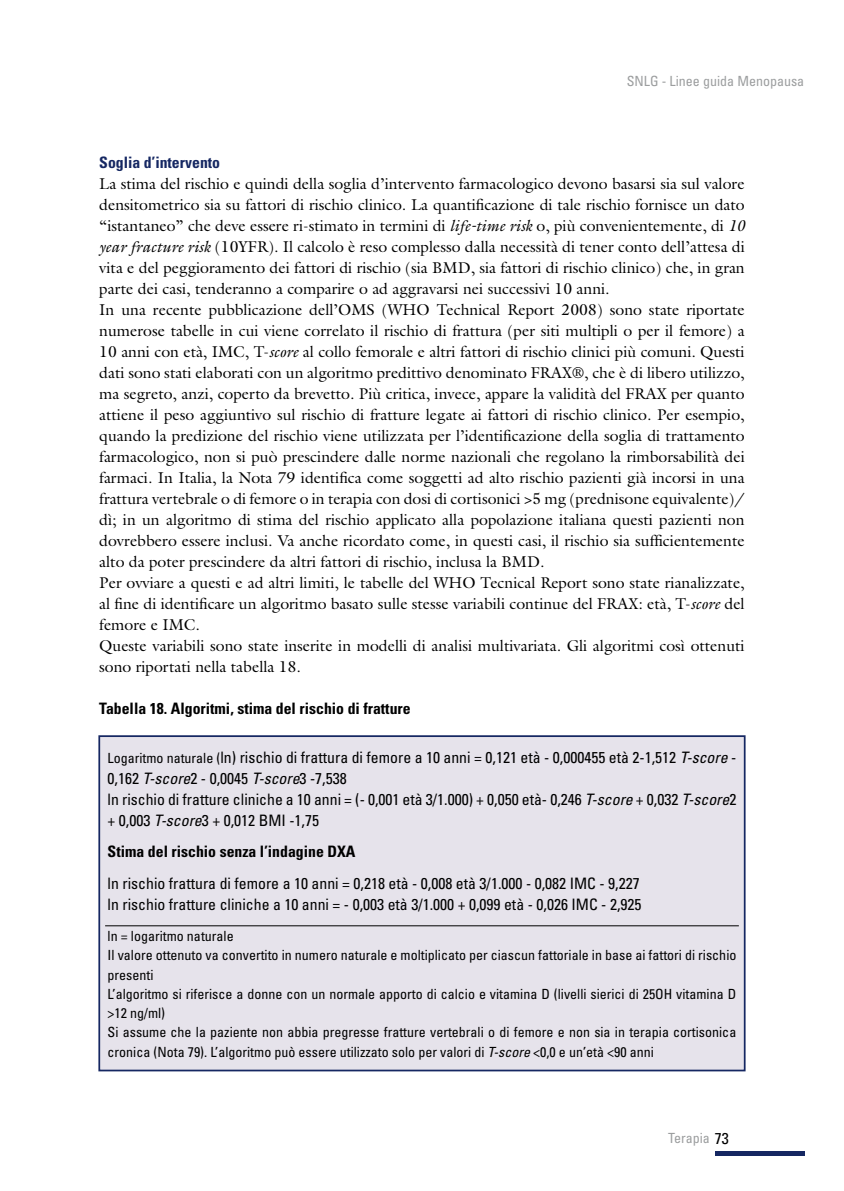
<style>
.page{position:relative;width:844px;height:1191px;background:#fff}
.page>*{position:absolute;margin:0;border:0;box-sizing:border-box;transform-origin:0 0}
.t1{font:15.75px/21px "Galliard";color:#000}
.t2{font:condensed 15.75px/21px "Univers";color:#000}
.t3{font:700 condensed 15.75px "Univers";color:#000}
.t4{font:700 condensed 15.75px "Univers";color:#152762}
.t5{font:condensed 14px/19.2px "Univers";color:#000}
.t6{font:condensed 14px "Univers";color:#9c9e9f}
.s1{font-style:italic}
.s2{font-size:14px}
.s3{font-size:15.75px;color:#000}
</style>
<div class="page">
<div style="left:714px;top:1151px;width:90px;height:5px;background:#152762"></div>
<div style="left:99px;top:736px;width:645px;height:334px;background:#e6e3eb"></div>
<hr style="left:105px;top:925px;width:633px;height:1px;background:#000">
<div style="left:98px;top:735px;width:647px;height:336px;border:2px solid #152762"></div>
<p class="t6" style="left:626px;top:72px;width:179px">SNLG - Linee guida Menopausa</p>
<p class="t4" style="left:99px;top:153px;width:122px">Soglia d’intervento</p>
<p class="t1" style="left:99px;top:173px;width:646px">La stima del rischio e quindi della soglia d’intervento farmacologico devono basarsi sia sul valore densitometrico sia su fattori di rischio clinico. La quantificazione di tale rischio fornisce un dato “istantaneo” che deve essere ri-stimato in termini di <span class="s1">life-time risk</span> o, più convenientemente, di <span class="s1">10 year fracture risk</span> (10YFR). Il calcolo è reso complesso dalla necessità di tener conto dell’attesa di vita e del peggioramento dei fattori di rischio (sia BMD, sia fattori di rischio clinico) che, in gran parte dei casi, tenderanno a comparire o ad aggravarsi nei successivi 10 anni.<br>In una recente pubblicazione dell’OMS (WHO Technical Report 2008) sono state riportate numerose tabelle in cui viene correlato il rischio di frattura (per siti multipli o per il femore) a 10 anni con età, IMC, T-<span class="s1">score</span> al collo femorale e altri fattori di rischio clinici più comuni. Questi dati sono stati elaborati con un algoritmo predittivo denominato FRAX®, che è di libero utilizzo, ma segreto, anzi, coperto da brevetto. Più critica, invece, appare la validità del FRAX per quanto attiene il peso aggiuntivo sul rischio di fratture legate ai fattori di rischio clinico. Per esempio, quando la predizione del rischio viene utilizzata per l’identificazione della soglia di trattamento farmacologico, non si può prescindere dalle norme nazionali che regolano la rimborsabilità dei farmaci. In Italia, la Nota 79 identifica come soggetti ad alto rischio pazienti già incorsi in una frattura vertebrale o di femore o in terapia con dosi di cortisonici &gt;5 mg (prednisone equivalente)/ dì; in un algoritmo di stima del rischio applicato alla popolazione italiana questi pazienti non dovrebbero essere inclusi. Va anche ricordato come, in questi casi, il rischio sia sufficientemente alto da poter prescindere da altri fattori di rischio, inclusa la BMD.<br>Per ovviare a questi e ad altri limiti, le tabelle del WHO Tecnical Report sono state rianalizzate, al fine di identificare un algoritmo basato sulle stesse variabili continue del FRAX: età, T-<span class="s1">score</span> del femore e IMC.<br>Queste variabili sono state inserite in modelli di analisi multivariata. Gli algoritmi così ottenuti sono riportati nella tabella 18.</p>
<p class="t3" style="left:99px;top:698px;width:313px">Tabella 18. Algoritmi, stima del rischio di fratture</p>
<p class="t2" style="left:108px;top:746px;width:630px"><span class="s2">Logaritmo naturale (</span>ln) rischio di frattura di femore a 10 anni = 0,121 età - 0,000455 età 2-1,512 <span class="s1">T-score</span> - 0,162 <span class="s1">T-score</span>2 - 0,0045 <span class="s1">T-score</span>3 -7,538<br>ln rischio di fratture cliniche a 10 anni = (- 0,001 età 3/1.000) + 0,050 età- 0,246 <span class="s1">T-score</span> + 0,032 <span class="s1">T-score</span>2 + 0,003 <span class="s1">T-score</span>3 + 0,012 BMI -1,75</p>
<p class="t3" style="left:108px;top:842px;width:249px">Stima del rischio senza l’indagine DXA</p>
<p class="t2" style="left:108px;top:872px;width:535px">ln rischio frattura di femore a 10 anni = 0,218 età - 0,008 età 3/1.000 - 0,082 IMC - 9,227 ln rischio fratture cliniche a 10 anni = - 0,003 età 3/1.000 + 0,099 età - 0,026 IMC - 2,925</p>
<p class="t5" style="left:108px;top:926px;width:630px">ln = logaritmo naturale<br>Il valore ottenuto va convertito in numero naturale e moltiplicato per ciascun fattoriale in base ai fattori di rischio presenti<br>L’algoritmo si riferisce a donne con un normale apporto di calcio e vitamina D (livelli sierici di 25OH vitamina D &gt;12 ng/ml)<br>Si assume che la paziente non abbia pregresse fratture vertebrali o di femore e non sia in terapia cortisonica cronica (Nota 79). L’algoritmo può essere utilizzato solo per valori di <span class="s1">T-score</span> &lt;0,0 e un’età &lt;90 anni</p>
<p class="t6" style="left:668px;top:1128px;width:62px">Terapia <span class="s3">73</span></p>
</div>
